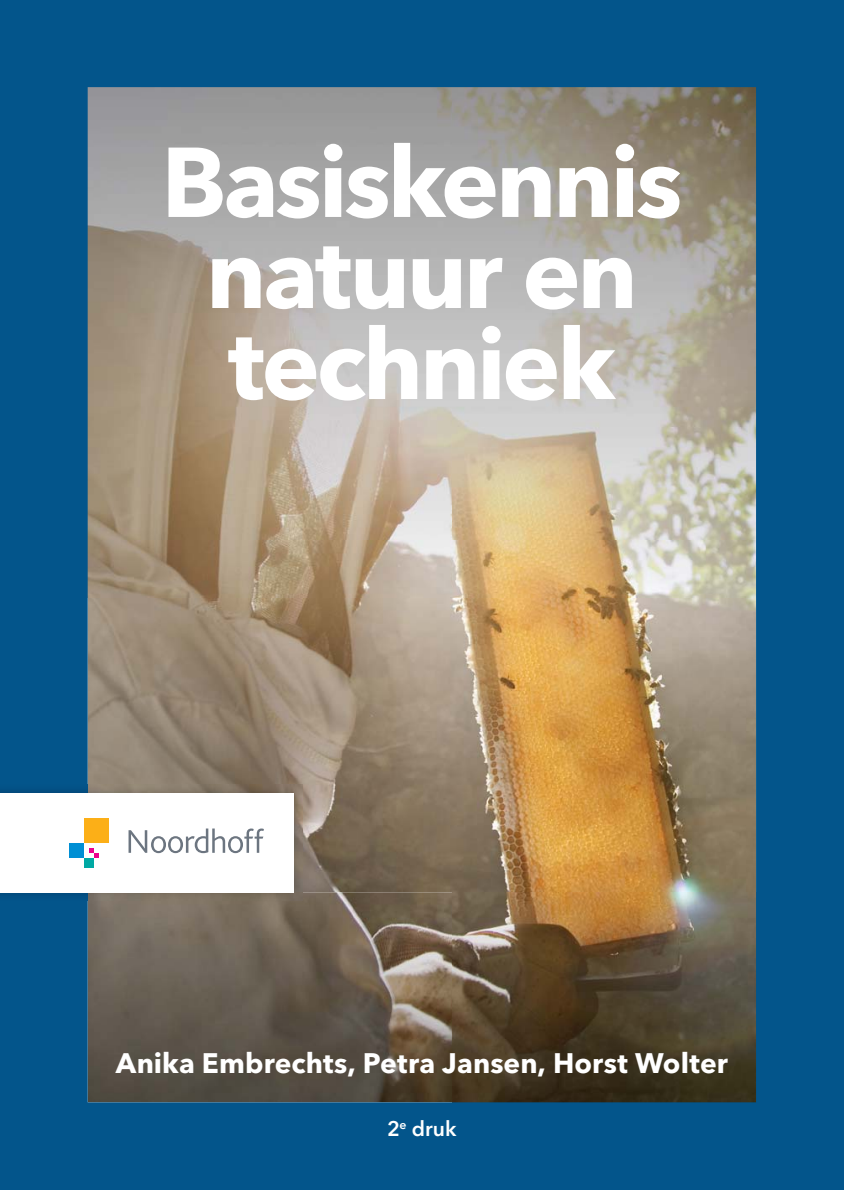
<style>
.page{position:relative;width:844px;height:1190px;background:#fff}
.page>*{position:absolute;margin:0;border:0;box-sizing:border-box;transform-origin:0 0}
.t1{font:700 98px/91px "Avenir Next LT Pro";letter-spacing:-.035em;color:#fff;text-align:center}
.t2{font:700 28px "Avenir Next LT Pro";color:#fff}
.t3{font:600 21px "Avenir Next LT Pro";color:#fff}
</style>
<div class="page">
<img style="left:0;top:0;width:843px;height:1190px">
<img style="left:0;top:785px;width:302px;height:115px">
<div style="left:0;top:793px;width:294px;height:99px;background:#fff"></div>
<svg style="left:89px;top:848px;width:10px;height:10px"></svg>
<div style="left:84px;top:858px;width:10px;height:10px;background:#00a9a4"></div>
<div style="left:69px;top:843px;width:15px;height:15px;background:#008fd4"></div>
<div style="left:84px;top:818px;width:25px;height:25px;background:#fcaf17"></div>
<svg style="left:128px;top:829px;width:136px;height:24px"></svg>
<h1 class="t1" style="left:161px;top:145px;width:522px">Basiskennis natuur en techniek</h1>
<p class="t2" style="left:116px;top:1051px;width:613px">Anika Embrechts, Petra Jansen, Horst Wolter</p>
<p class="t3" style="left:387px;top:1117px;width:71px">2<sup>e</sup> druk</p>
</div>
